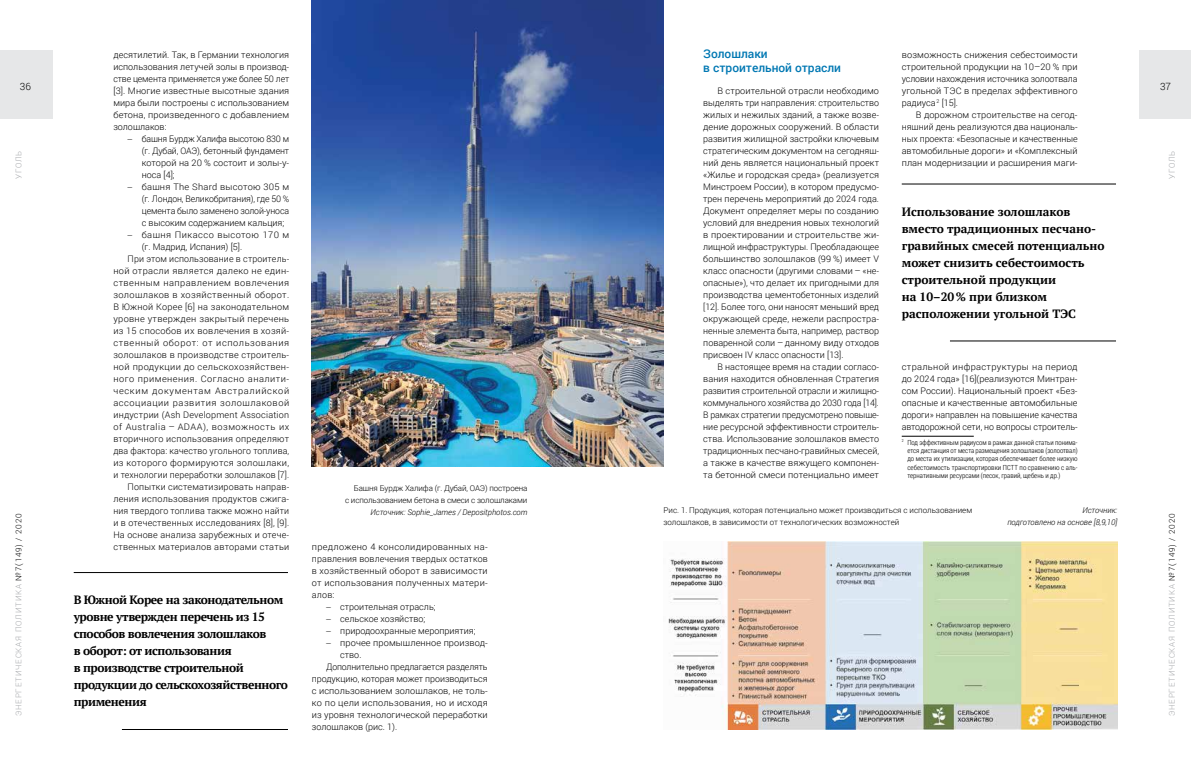
<style>
.page{position:relative;width:1191px;height:780px;background:#fff}
.page>*{position:absolute;margin:0;border:0;box-sizing:border-box;transform-origin:0 0}
.t1{font:700 12px/17px "PT Serif";letter-spacing:-.03em;color:#000}
.t2{font:700 12px/17px "PT Serif";color:#000}
.t3{font:500 12px/14.4px "Roboto";color:#0178b3}
.t4{font:300 10px "Roboto";color:#000}
.t5{font:300 9px/12px "Roboto";letter-spacing:.015em;color:#000;text-align:justify}
.t6{font:300 9px "Roboto";letter-spacing:-.01em;color:#000}
.t7{font:300 9px "Roboto";letter-spacing:.035em;color:#000}
.t8{font:300 9px "Roboto";letter-spacing:.05em;color:#000}
.t9{font:300 9px "Roboto";letter-spacing:.055em;color:#000}
.t10{font:300 9px "Roboto";letter-spacing:-.015em;color:#000}
.t11{font:300 9px "Roboto";letter-spacing:-.005em;color:#000}
.t12{font:300 9px "Roboto";letter-spacing:.04em;color:#000}
.t13{font:300 9px "Roboto";letter-spacing:.065em;color:#000}
.t14{font:300 9px "Roboto";letter-spacing:.075em;color:#000}
.t15{font:300 8px/12px "Roboto";color:#000;text-align:right}
.t16{font:italic 300 8px/12px "Roboto";color:#000;text-align:right}
.t17{font:300 8px "Roboto";letter-spacing:.1em;color:#a7a9ac}
.t18{font:300 8px "Roboto";letter-spacing:.09em;color:#a5a7aa}
.t19{font:300 7px/8.4px "Roboto Condensed";color:#000;text-align:justify}
.s1{color:#000}
</style>
<div class="page">
<div style="left:1139px;top:51px;width:52px;height:68px;background:#e6e7e8"></div>
<div style="left:0;top:51px;width:52px;height:68px;background:#e6e7e8"></div>
<hr style="left:901px;top:436px;width:72px;height:1px;background:#000">
<img style="left:312px;top:0;width:351px;height:466px">
<hr style="left:74px;top:572px;width:214px;height:1px;background:#000">
<hr style="left:122px;top:729px;width:166px;height:1px;background:#000">
<hr style="left:901px;top:183px;width:215px;height:1px;background:#000">
<hr style="left:950px;top:340px;width:166px;height:1px;background:#000">
<img style="left:668px;top:541px;width:449px;height:188px">
<h1 class="t3" style="left:703px;top:46px;width:139px">Золошлаки<br>в строительной отрасли</h1>
<p class="t5" style="left:703px;top:84px;width:177px;text-indent:14px">В строительной отрасли необходимо выделять три направления: строительство жилых и нежилых зданий, а также возве&shy;дение дорожных сооружений. В области развития жилищной застройки ключевым стратегическим документом на сегодняш&shy;ний день является национальный проект «Жилье и городская среда» (реализуется Минстроем России), в котором предусмо&shy;трен перечень мероприятий до 2024 года.<br>Документ определяет меры по созданию условий для внедрения новых технологий в проектировании и строительстве жи&shy;лищной инфраструктуры. Преобладающее большинство золошлаков (99 %) имеет V класс опасности (другими словами – «не&shy;опасные»), что делает их пригодными для производства цементобетонных изделий [12]. Более того, они наносят меньший вред окружающей среде, нежели распростра&shy;ненные элемента быта, например, раствор поваренной соли – данному виду отходов присвоен IV класс опасности [13].</p>
<p class="t5" style="left:703px;top:360px;width:177px;text-indent:14px">В настоящее время на стадии согласо&shy;вания находится обновленная Стратегия развития строительной отрасли и жилищно&shy;коммунального хозяйства до 2030 года [14].<br>В рамках стратегии предусмотрено повыше&shy;ние ресурсной эффективности строитель&shy;ства. Использование золошлаков вместо традиционных песчано-гравийных смесей, а также в качестве вяжущего компонен&shy;та бетонной смеси потенциально имеет</p>
<p class="t5" style="left:901px;top:48px;width:177px">возможность снижения себестоимости строительной продукции на 10–20 % при условии нахождения источника золоотвала угольной ТЭС в пределах эффективного радиуса <sup>2</sup> [15].</p>
<p class="t5" style="left:901px;top:108px;width:177px;text-indent:14px">В дорожном строительстве на сегод&shy;няшний день реализуются два националь&shy;ных проекта: «Безопасные и качественные автомобильные дороги» и «Комплексный план модернизации и расширения маги-</p>
<p class="t5" style="left:113px;top:48px;width:177px">десятилетий. Так, в Германии технология использования летучей золы в производ&shy;стве цемента применяется уже более 50 лет [3]. Многие известные высотные здания мира были построены с использованием бетона, произведенного с добавлением золошлаков:</p>
<p class="t10" style="left:128px;top:133px;width:163px">− башня Бурдж Халифа высотою 830 м</p>
<p class="t6" style="left:142px;top:145px;width:149px">(г. Дубай, ОАЭ), бетонный фундамент</p>
<p class="t5" style="left:142px;top:156px;width:149px">которой на 20 % состоит и золы-у-</p>
<p class="t5" style="left:142px;top:168px;width:34px">носа [4];</p>
<p class="t5" style="left:128px;top:180px;width:163px">− башня The Shard высотою 305 м</p>
<p class="t10" style="left:142px;top:193px;width:149px">(г. Лондон, Великобритания), где 50 %</p>
<p class="t6" style="left:142px;top:205px;width:149px">цемента было заменено золой-уноса</p>
<p class="t5" style="left:142px;top:216px;width:144px">с высоким содержанием кальция;</p>
<p class="t8" style="left:128px;top:229px;width:163px">− башня Пикассо высотою 170 м</p>
<p class="t5" style="left:142px;top:240px;width:102px">(г. Мадрид, Испания) [5].</p>
<p class="t5" style="left:128px;top:252px;width:163px">При этом использование в строитель-</p>
<p class="t7" style="left:113px;top:265px;width:177px">ной отрасли является далеко не един-</p>
<p class="t8" style="left:113px;top:277px;width:177px">ственным направлением вовлечения</p>
<p class="t12" style="left:113px;top:289px;width:177px">золошлаков в хозяйственный оборот.</p>
<p class="t5" style="left:113px;top:300px;width:177px">В Южной Корее [6] на законодательном</p>
<p class="t5" style="left:113px;top:312px;width:177px">уровне утвержден закрытый перечень</p>
<p class="t5" style="left:113px;top:324px;width:177px">из 15 способов их вовлечения в хозяй-</p>
<p class="t13" style="left:113px;top:337px;width:177px">ственный оборот: от использования</p>
<p class="t5" style="left:113px;top:348px;width:177px">золошлаков в производстве строитель-</p>
<p class="t7" style="left:113px;top:361px;width:177px">ной продукции до сельскохозяйствен-</p>
<p class="t8" style="left:113px;top:373px;width:177px">ного применения. Согласно аналити-</p>
<p class="t14" style="left:113px;top:385px;width:177px">ческим документам Австралийской</p>
<p class="t9" style="left:113px;top:397px;width:177px">ассоциации развития золошлаковой</p>
<p class="t5" style="left:113px;top:408px;width:177px">индустрии (Ash Development Association</p>
<p class="t9" style="left:113px;top:421px;width:177px">of Australia – ADAA), возможность их</p>
<p class="t5" style="left:113px;top:432px;width:177px">вторичного использования определяют</p>
<p class="t5" style="left:113px;top:444px;width:177px">два фактора: качество угольного топлива,</p>
<p class="t7" style="left:113px;top:457px;width:177px">из которого формируются золошлаки,</p>
<p class="t5" style="left:113px;top:468px;width:177px">и технологии переработки золошлаков [7].</p>
<p class="t5" style="left:128px;top:480px;width:163px">Попытки систематизировать направ-</p>
<p class="t5" style="left:113px;top:492px;width:177px">ления использования продуктов сжига-</p>
<p class="t5" style="left:113px;top:504px;width:177px">ния твердого топлива также можно найти</p>
<p class="t5" style="left:113px;top:516px;width:177px">и в отечественных исследованиях [8], [9].</p>
<p class="t5" style="left:113px;top:528px;width:177px">На основе анализа зарубежных и отече-</p>
<p class="t5" style="left:113px;top:540px;width:177px">ственных материалов авторами статьи</p>
<p class="t5" style="left:312px;top:540px;width:177px">предложено 4 консолидированных на-</p>
<p class="t5" style="left:312px;top:552px;width:177px">правления вовлечения твердых остатков</p>
<p class="t5" style="left:312px;top:564px;width:177px">в хозяйственный оборот в зависимости</p>
<p class="t5" style="left:312px;top:576px;width:177px">от использования полученных матери-</p>
<p class="t5" style="left:312px;top:588px;width:24px">алов:</p>
<p class="t5" style="left:326px;top:600px;width:111px">− строительная отрасль;</p>
<p class="t5" style="left:326px;top:612px;width:101px">− сельское хозяйство;</p>
<p class="t5" style="left:326px;top:624px;width:151px">− природоохранные мероприятия;</p>
<p class="t5" style="left:326px;top:636px;width:163px">− прочее промышленное производ-</p>
<p class="t5" style="left:340px;top:648px;width:23px">ство.</p>
<p class="t6" style="left:326px;top:661px;width:163px">Дополнительно предлагается разделять</p>
<p class="t11" style="left:312px;top:673px;width:177px">продукцию, которая может производиться</p>
<p class="t5" style="left:312px;top:684px;width:177px">с использованием золошлаков, не толь-</p>
<p class="t5" style="left:312px;top:696px;width:177px">ко по цели использования, но и исходя</p>
<p class="t5" style="left:312px;top:708px;width:177px">из уровня технологической переработки</p>
<p class="t5" style="left:312px;top:720px;width:87px">золошлаков (рис. 1).</p>
<p class="t4" style="left:20px;top:80px;width:13px">36</p>
<p class="t4" style="left:1160px;top:80px;width:13px">37</p>
<p class="t18" style="left:13px;top:179px;width:30px;rotate:-90deg">УГОЛЬ</p>
<p class="t18" style="left:1166px;top:179px;width:30px;rotate:-90deg">УГОЛЬ</p>
<h1 class="t2" style="left:901px;top:203px;width:204px">Использование золошлаков вместо традиционных песчано&shy;гравийных смесей потенциально может снизить себестоимость строительной продукции<br>на 10–20% при близком расположении угольной ТЭС</h1>
<p class="t5" style="left:901px;top:360px;width:177px">стральной инфраструктуры на период до 2024 года» [16](реализуются Минтран&shy;сом России). Национальный проект «Без&shy;опасные и качественные автомобильные дороги» направлен на повышение качества автодорожной сети, но вопросы строитель-</p>
<p class="t19" style="left:907px;top:437px;width:172px;text-indent:-6px"><sup>2</sup> Под эффективным радиусом в рамках данной статьи понима&shy;ется дистанция от места размещения золошлаков (золоотвал) до места их утилизации, которая обеспечивает более низкую себестоимость транспортировки ПСТТ по сравнению с аль&shy;тернативными ресурсами (песок, гравий, щебень и др.)</p>
<p class="t15" style="left:345px;top:481px;width:184px">Башня Бурдж Халифа (г. Дубай, ОАЭ) построена<br>с использованием бетона в смеси с золошлаками</p>
<p class="t16" style="left:370px;top:505px;width:158px">Источник: Sophie_James / Depositphotos.com</p>
<p class="t15" style="left:663px;top:503px;width:310px;text-align:left">Рис. 1. Продукция, которая потенциально может производиться с использованием золошлаков, в зависимости от технологических возможностей</p>
<p class="t16" style="left:1007px;top:503px;width:111px">Источник:<br>подготовлено на основе [8,9,10]</p>
<p class="t17" style="left:13px;top:716px;width:204px;rotate:-90deg">ЭНЕРГЕТИЧЕСКАЯ ПОЛИТИКА <span class="s1">№7(149) / 2020</span></p>
<p class="t17" style="left:1166px;top:716px;width:204px;rotate:-90deg">ЭНЕРГЕТИЧЕСКАЯ ПОЛИТИКА <span class="s1">№7(149) / 2020</span></p>
<h1 class="t1" style="left:74px;top:591px;width:216px">В Южной Корее на законодательном уровне утвержден перечень из 15 способов вовлечения золошлаков<br>в оборот: от использования<br>в производстве строительной продукции до сельскохозяйственного применения</h1>
</div>
